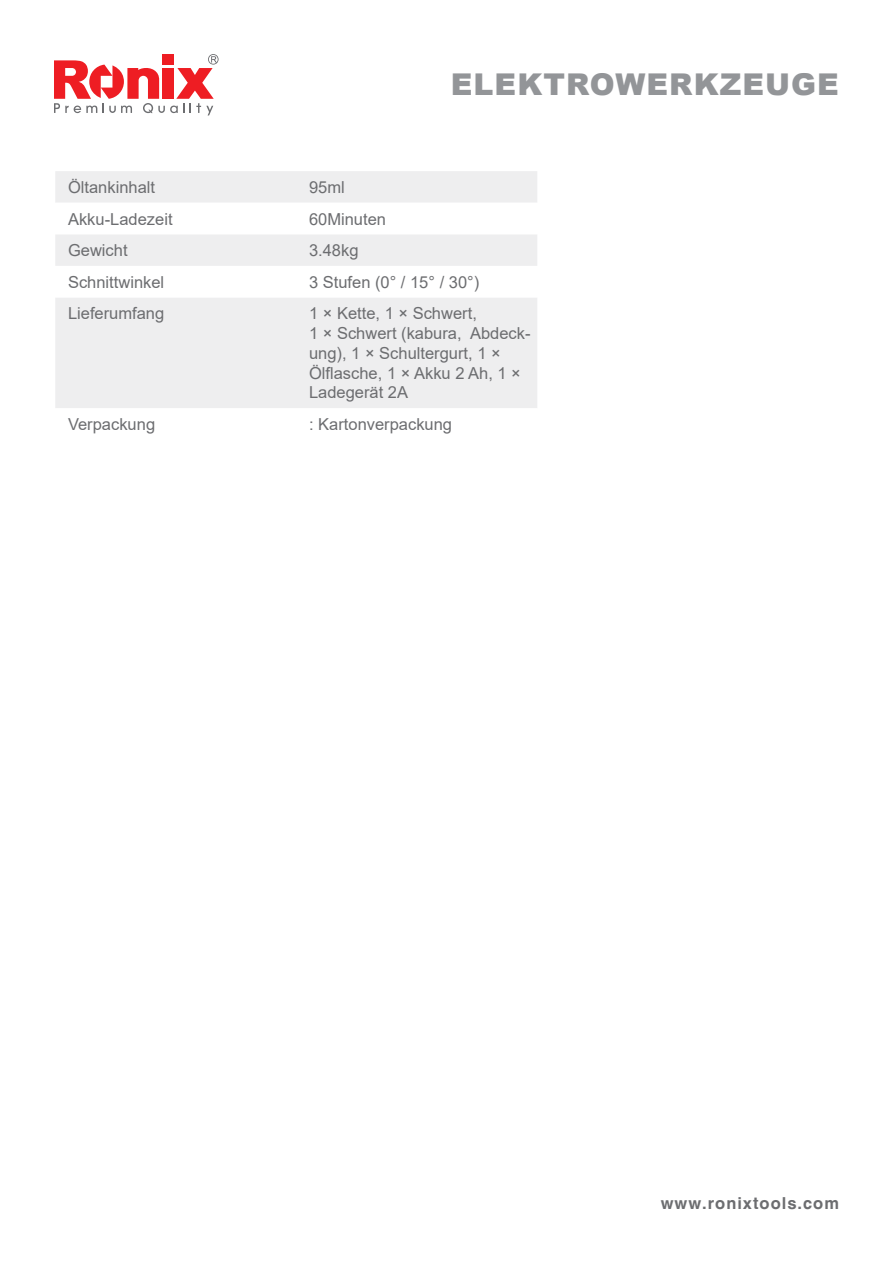
<style>
.page{position:relative;width:893px;height:1263px;background:#fff}
.page>*{position:absolute;margin:0;border:0;box-sizing:border-box;transform-origin:0 0}
.t1{font:900 30px "Arial";letter-spacing:.035em;color:#939598}
.t2{font:16.5px/19.8px "Arial";color:#6c6d70}
.t3{font:700 16.5px "Helvetica CE";letter-spacing:.06em;color:#6c6d70}
</style>
<div class="page">
<svg style="left:54px;top:54px;width:165px;height:61px"></svg>
<div style="left:163px;top:54px;width:11px;height:11px;background:#ee1d23"></div>
<div style="left:55px;top:171px;width:482px;height:31px;background:#eeeeef"></div>
<svg style="left:55px;top:235px;width:482px;height:173px;fill:#eeeeef"></svg>
<p class="t1" style="left:451px;top:63px;width:389px">ELEKTROWERKZEUGE</p>
<p class="t2" style="left:68px;top:177px;width:89px">Öltankinhalt</p>
<p class="t2" style="left:309px;top:177px;width:37px">95ml</p>
<p class="t2" style="left:68px;top:209px;width:106px">Akku-Ladezeit</p>
<p class="t2" style="left:309px;top:209px;width:79px">60Minuten</p>
<p class="t2" style="left:68px;top:240px;width:61px">Gewicht</p>
<p class="t2" style="left:309px;top:240px;width:51px">3.48kg</p>
<p class="t2" style="left:68px;top:272px;width:98px">Schnittwinkel</p>
<p class="t2" style="left:309px;top:272px;width:172px">3 Stufen (0° / 15° / 30°)</p>
<p class="t2" style="left:68px;top:303px;width:98px">Lieferumfang</p>
<p class="t2" style="left:309px;top:303px;width:223px">1 × Kette, 1 × Schwert,<br>1 × Schwert (kabura, Abdeck&shy;ung), 1 × Schultergurt, 1 ×<br>Ölflasche, 1 × Akku 2 Ah, 1 ×<br>Ladegerät 2A</p>
<p class="t2" style="left:68px;top:414px;width:89px">Verpackung</p>
<p class="t2" style="left:309px;top:414px;width:145px">: Kartonverpackung</p>
<p class="t3" style="left:661px;top:1193px;width:180px">www.ronixtools.com</p>
</div>
